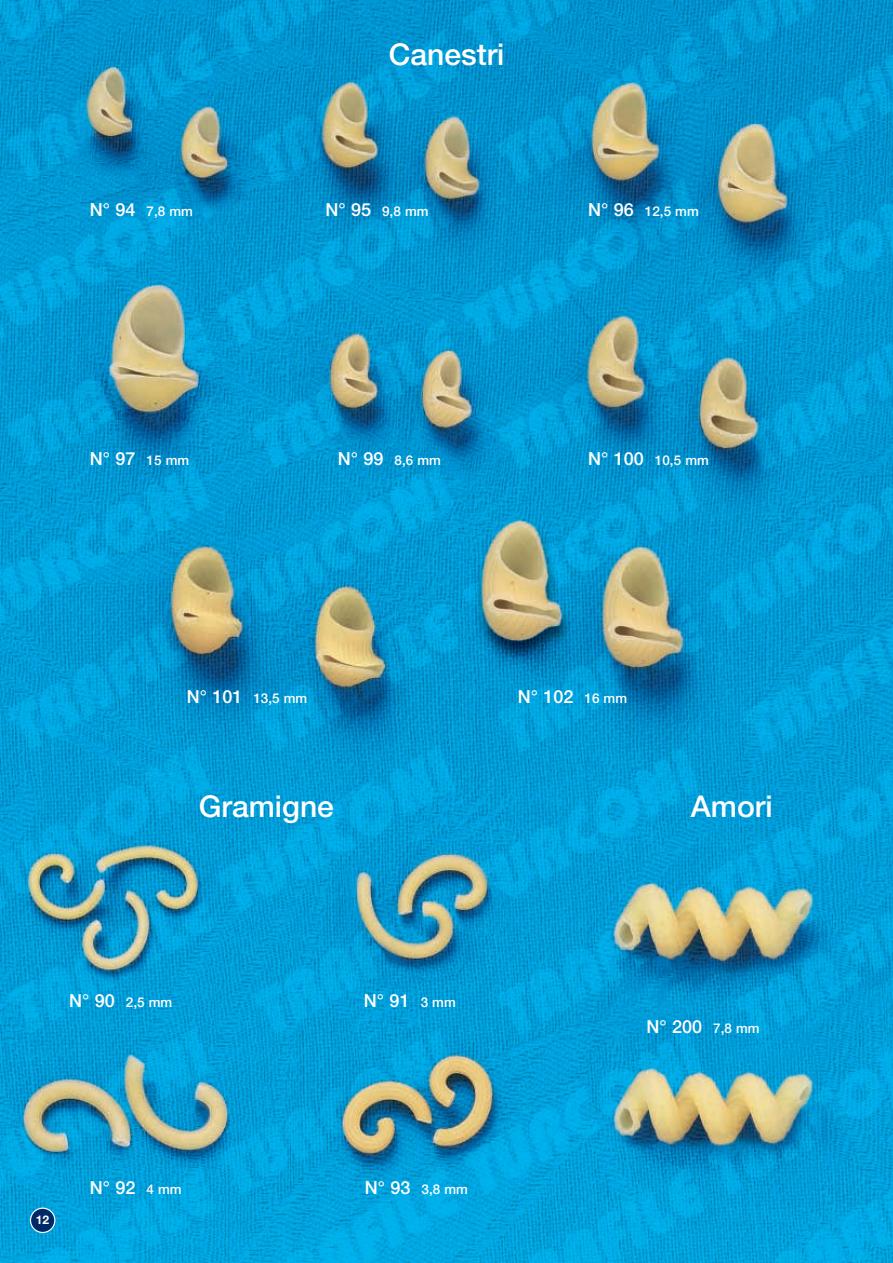
<style>
.page{position:relative;width:893px;height:1263px;background:#fff}
.page>*{position:absolute;margin:0;border:0;box-sizing:border-box;transform-origin:0 0}
.t1{font:500 30px "Helvetica Neue";color:#fff}
.t2{font:500 18px "Helvetica Neue";color:#fff}
.t3{font:500 13.5px "Helvetica Neue";color:#fff}
.t4{font:700 12px "Helvetica Neue";color:#fff}
.s1{font-size:18px}
.s2{font-size:13.5px}
</style>
<div class="page">
<img style="left:0;top:0;width:892px;height:1263px">
<svg style="left:30px;top:1208px;width:25px;height:25px"></svg>
<h1 class="t1" style="left:389px;top:44px;width:117px">Canestri</h1>
<p class="t3" style="left:90px;top:206px;width:105px"><span class="s1">N° 94</span> 7,8 mm</p>
<p class="t3" style="left:325px;top:206px;width:105px"><span class="s1">N° 95</span> 9,8 mm</p>
<p class="t3" style="left:588px;top:206px;width:112px"><span class="s1">N° 96</span> 12,5 mm</p>
<h2 class="t2" style="left:90px;top:452px;width:101px">N° 97 <span class="s2">15 mm</span></h2>
<p class="t3" style="left:338px;top:455px;width:105px"><span class="s1">N° 99</span> 8,6 mm</p>
<p class="t3" style="left:588px;top:455px;width:122px"><span class="s1">N° 100</span> 10,5 mm</p>
<p class="t3" style="left:187px;top:693px;width:122px"><span class="s1">N° 101</span> 13,5 mm</p>
<h2 class="t2" style="left:517px;top:691px;width:111px">N° 102 <span class="s2">16 mm</span></h2>
<h1 class="t1" style="left:199px;top:796px;width:137px">Gramigne</h1>
<h1 class="t1" style="left:691px;top:796px;width:83px">Amori</h1>
<p class="t3" style="left:69px;top:997px;width:105px"><span class="s1">N° 90</span> 2,5 mm</p>
<h2 class="t2" style="left:364px;top:994px;width:93px">N° 91 <span class="s2">3 mm</span></h2>
<p class="t4" style="left:36px;top:1216px;width:15px">12</p>
<h2 class="t2" style="left:90px;top:1181px;width:93px">N° 92 <span class="s2">4 mm</span></h2>
<p class="t3" style="left:365px;top:1184px;width:105px"><span class="s1">N° 93</span> 3,8 mm</p>
<h2 class="t2" style="left:646px;top:1020px;width:115px">N° 200 <span class="s2">7,8 mm</span></h2>
</div>
